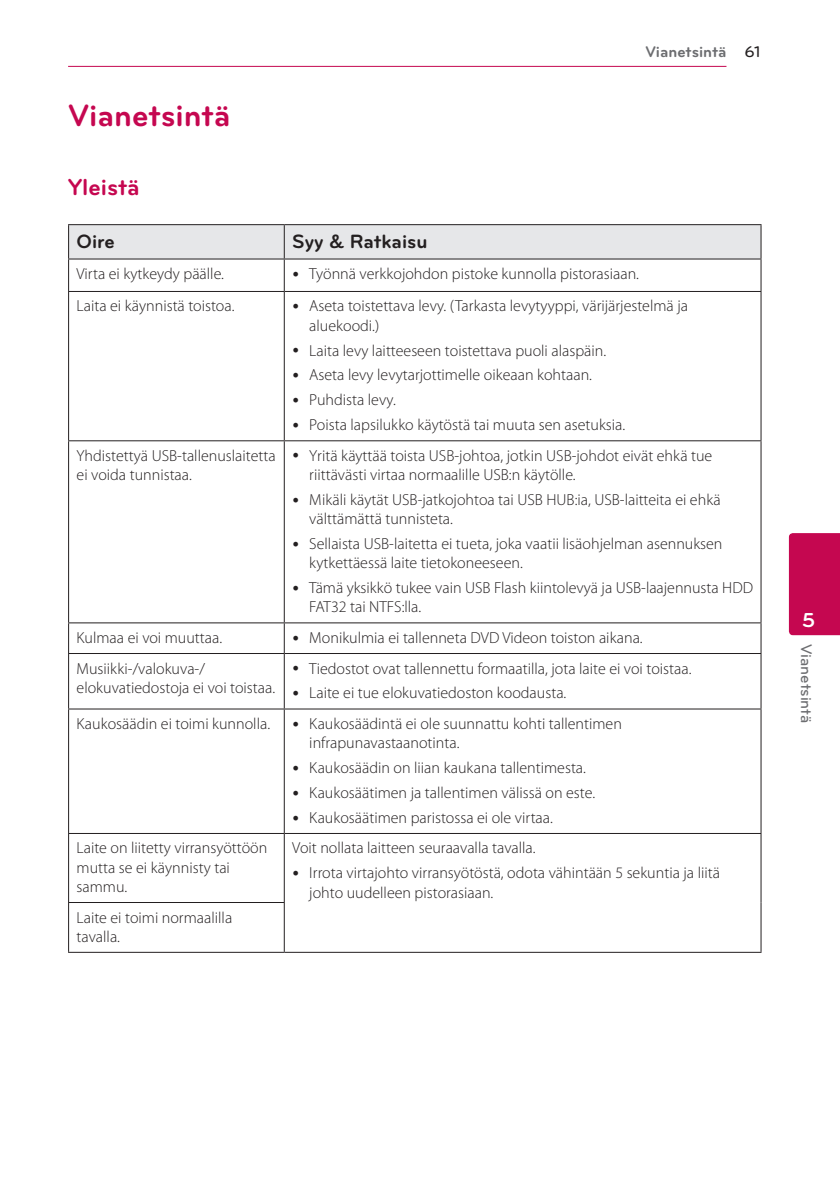
<style>
.page{position:relative;width:840px;height:1191px;background:#fff}
.page>*{position:absolute;margin:0;border:0;box-sizing:border-box;transform-origin:0 0}
.Title_1{font:700 32px "Bryant LG";color:#c50750}
.Title_2{font:700 24px "Bryant LG";color:#c50750}
.t1{font:700 21px "Bryant LG";color:#fff}
.Title_3{font:700 20px "Bryant LG";color:#231f20}
.Content_text_Bullet{font:300 16px/19.2px "Myriad Pro";color:#231f20}
.Content_text_Light{font:300 16px/19.2px "Myriad Pro";color:#231f20}
.Chapter_Title_Top_R{font:700 16px "Bryant LG";color:#6c6d70}
.Chapter_Title_Side{font:500 16px "Bryant LG";color:#6c6d70}
.Page_No_Right{font:500 16px "Bryant LG";color:#231f20}
</style>
<div class="page">
<hr style="left:68px;top:66px;width:658px;height:1px;background:#c50750">
<div style="left:788px;top:533px;width:51px;height:102px;background:#c50750"></div>
<div style="left:69px;top:225px;width:691px;height:33px;background:#e6e7e9"></div>
<hr style="left:68px;top:224px;width:216px;height:1px;background:#231f20">
<hr style="left:68px;top:225px;width:1px;height:33px;background:#231f20">
<hr style="left:284px;top:224px;width:477px;height:1px;background:#231f20">
<hr style="left:283px;top:225px;width:1px;height:33px;background:#231f20">
<hr style="left:760px;top:225px;width:1px;height:33px;background:#231f20">
<hr style="left:68px;top:259px;width:1px;height:32px;background:#231f20">
<hr style="left:283px;top:259px;width:1px;height:32px;background:#231f20">
<hr style="left:760px;top:259px;width:1px;height:32px;background:#231f20">
<hr style="left:68px;top:292px;width:1px;height:148px;background:#231f20">
<hr style="left:283px;top:292px;width:1px;height:148px;background:#231f20">
<hr style="left:760px;top:292px;width:1px;height:148px;background:#231f20">
<hr style="left:68px;top:441px;width:1px;height:181px;background:#231f20">
<hr style="left:283px;top:441px;width:1px;height:181px;background:#231f20">
<hr style="left:760px;top:441px;width:1px;height:181px;background:#231f20">
<hr style="left:68px;top:623px;width:1px;height:30px;background:#231f20">
<hr style="left:283px;top:623px;width:1px;height:30px;background:#231f20">
<hr style="left:760px;top:623px;width:1px;height:30px;background:#231f20">
<hr style="left:68px;top:654px;width:1px;height:54px;background:#231f20">
<hr style="left:283px;top:654px;width:1px;height:54px;background:#231f20">
<hr style="left:760px;top:654px;width:1px;height:54px;background:#231f20">
<hr style="left:68px;top:709px;width:1px;height:124px;background:#231f20">
<hr style="left:283px;top:709px;width:1px;height:124px;background:#231f20">
<hr style="left:760px;top:709px;width:1px;height:124px;background:#231f20">
<hr style="left:68px;top:834px;width:1px;height:68px;background:#231f20">
<hr style="left:283px;top:834px;width:1px;height:68px;background:#231f20">
<hr style="left:760px;top:834px;width:1px;height:68px;background:#231f20">
<hr style="left:760px;top:902px;width:1px;height:49px;background:#231f20">
<hr style="left:284px;top:951px;width:477px;height:1px;background:#231f20">
<hr style="left:68px;top:903px;width:1px;height:48px;background:#231f20">
<hr style="left:283px;top:903px;width:1px;height:48px;background:#231f20">
<hr style="left:68px;top:951px;width:216px;height:1px;background:#231f20">
<hr style="left:68px;top:258px;width:216px;height:1px;background:#231f20">
<hr style="left:284px;top:258px;width:477px;height:1px;background:#231f20">
<hr style="left:68px;top:291px;width:216px;height:1px;background:#231f20">
<hr style="left:284px;top:291px;width:477px;height:1px;background:#231f20">
<hr style="left:68px;top:440px;width:216px;height:1px;background:#231f20">
<hr style="left:284px;top:440px;width:477px;height:1px;background:#231f20">
<hr style="left:68px;top:622px;width:216px;height:1px;background:#231f20">
<hr style="left:284px;top:622px;width:477px;height:1px;background:#231f20">
<hr style="left:68px;top:653px;width:216px;height:1px;background:#231f20">
<hr style="left:284px;top:653px;width:477px;height:1px;background:#231f20">
<hr style="left:68px;top:708px;width:216px;height:1px;background:#231f20">
<hr style="left:284px;top:708px;width:477px;height:1px;background:#231f20">
<hr style="left:68px;top:833px;width:216px;height:1px;background:#231f20">
<hr style="left:284px;top:833px;width:477px;height:1px;background:#231f20">
<hr style="left:68px;top:902px;width:216px;height:1px;background:#231f20">
<p class="Title_1" style="left:68px;top:96px;width:164px">Vianetsintä</p>
<p class="Chapter_Title_Top_R" style="left:645px;top:42px;width:83px">Vianetsintä</p>
<p class="Page_No_Right" style="left:744px;top:42px;width:18px">61</p>
<p class="Title_2" style="left:68px;top:172px;width:73px">Yleistä</p>
<p class="Title_3" style="left:77px;top:229px;width:40px">Oire</p>
<p class="Title_3" style="left:292px;top:229px;width:137px">Syy &amp; Ratkaisu</p>
<p class="Content_text_Light" style="left:77px;top:264px;width:149px">Virta ei kytkeydy päälle.</p>
<p class="Content_text_Bullet" style="left:309px;top:264px;width:331px">Työnnä verkkojohdon pistoke kunnolla pistorasiaan.</p>
<p class="Content_text_Light" style="left:77px;top:296px;width:159px">Laita ei käynnistä toistoa.</p>
<p class="Content_text_Bullet" style="left:309px;top:296px;width:380px">Aseta toistettava levy. (Tarkasta levytyyppi, värijärjestelmä ja aluekoodi.)</p>
<p class="Content_text_Bullet" style="left:309px;top:340px;width:298px">Laita levy laitteeseen toistettava puoli alaspäin.</p>
<p class="Content_text_Bullet" style="left:309px;top:365px;width:284px">Aseta levy levytarjottimelle oikeaan kohtaan.</p>
<p class="Content_text_Bullet" style="left:309px;top:390px;width:88px">Puhdista levy.</p>
<p class="Content_text_Bullet" style="left:309px;top:415px;width:317px">Poista lapsilukko käytöstä tai muuta sen asetuksia.</p>
<p class="Content_text_Light" style="left:77px;top:446px;width:200px">Yhdistettyä USB-tallenuslaitetta ei voida tunnistaa.</p>
<p class="Content_text_Bullet" style="left:309px;top:446px;width:404px">Yritä käyttää toista USB-johtoa, jotkin USB-johdot eivät ehkä tue riittävästi virtaa normaalille USB:n käytölle.</p>
<p class="Content_text_Bullet" style="left:309px;top:490px;width:413px">Mikäli käytät USB-jatkojohtoa tai USB HUB:ia, USB-laitteita ei ehkä välttämättä tunnisteta.</p>
<p class="Content_text_Bullet" style="left:309px;top:534px;width:414px">Sellaista USB-laitetta ei tueta, joka vaatii lisäohjelman asennuksen kytkettäessä laite tietokoneeseen.</p>
<p class="Content_text_Bullet" style="left:309px;top:578px;width:445px">Tämä yksikkö tukee vain USB Flash kiintolevyä ja USB-laajennusta HDD<br>FAT32 tai NTFS:lla.</p>
<p class="Content_text_Light" style="left:77px;top:628px;width:147px">Kulmaa ei voi muuttaa.</p>
<p class="Content_text_Bullet" style="left:309px;top:628px;width:335px">Monikulmia ei tallenneta DVD Videon toiston aikana.</p>
<p class="Content_text_Light" style="left:77px;top:658px;width:200px">Musiikki-/valokuva-/ elokuvatiedostoja ei voi toistaa.</p>
<p class="Content_text_Bullet" style="left:309px;top:658px;width:383px">Tiedostot ovat tallennettu formaatilla, jota laite ei voi toistaa.</p>
<p class="Content_text_Bullet" style="left:309px;top:683px;width:258px">Laite ei tue elokuvatiedoston koodausta.</p>
<p class="Content_text_Light" style="left:77px;top:714px;width:195px">Kaukosäädin ei toimi kunnolla.</p>
<p class="Content_text_Bullet" style="left:309px;top:714px;width:314px">Kaukosäädintä ei ole suunnattu kohti tallentimen infrapunavastaanotinta.</p>
<p class="Content_text_Bullet" style="left:309px;top:758px;width:278px">Kaukosäädin on liian kaukana tallentimesta.</p>
<p class="Content_text_Bullet" style="left:309px;top:783px;width:287px">Kaukosäätimen ja tallentimen välissä on este.</p>
<p class="Content_text_Bullet" style="left:309px;top:807px;width:245px">Kaukosäätimen paristossa ei ole virtaa.</p>
<p class="Content_text_Light" style="left:77px;top:838px;width:192px">Laite on liitetty virransyöttöön mutta se ei käynnisty tai sammu.</p>
<p class="Content_text_Light" style="left:292px;top:838px;width:245px">Voit nollata laitteen seuraavalla tavalla.</p>
<p class="Content_text_Bullet" style="left:309px;top:863px;width:412px">Irrota virtajohto virransyötöstä, odota vähintään 5 sekuntia ja liitä johto uudelleen pistorasiaan.</p>
<p class="Content_text_Light" style="left:77px;top:907px;width:157px">Laite ei toimi normaalilla tavalla.</p>
<p class="t1" style="left:801px;top:606px;width:15px">5</p>
<p class="Chapter_Title_Side" style="left:815px;top:643px;width:81px;rotate:90deg">Vianetsintä</p>
</div>
